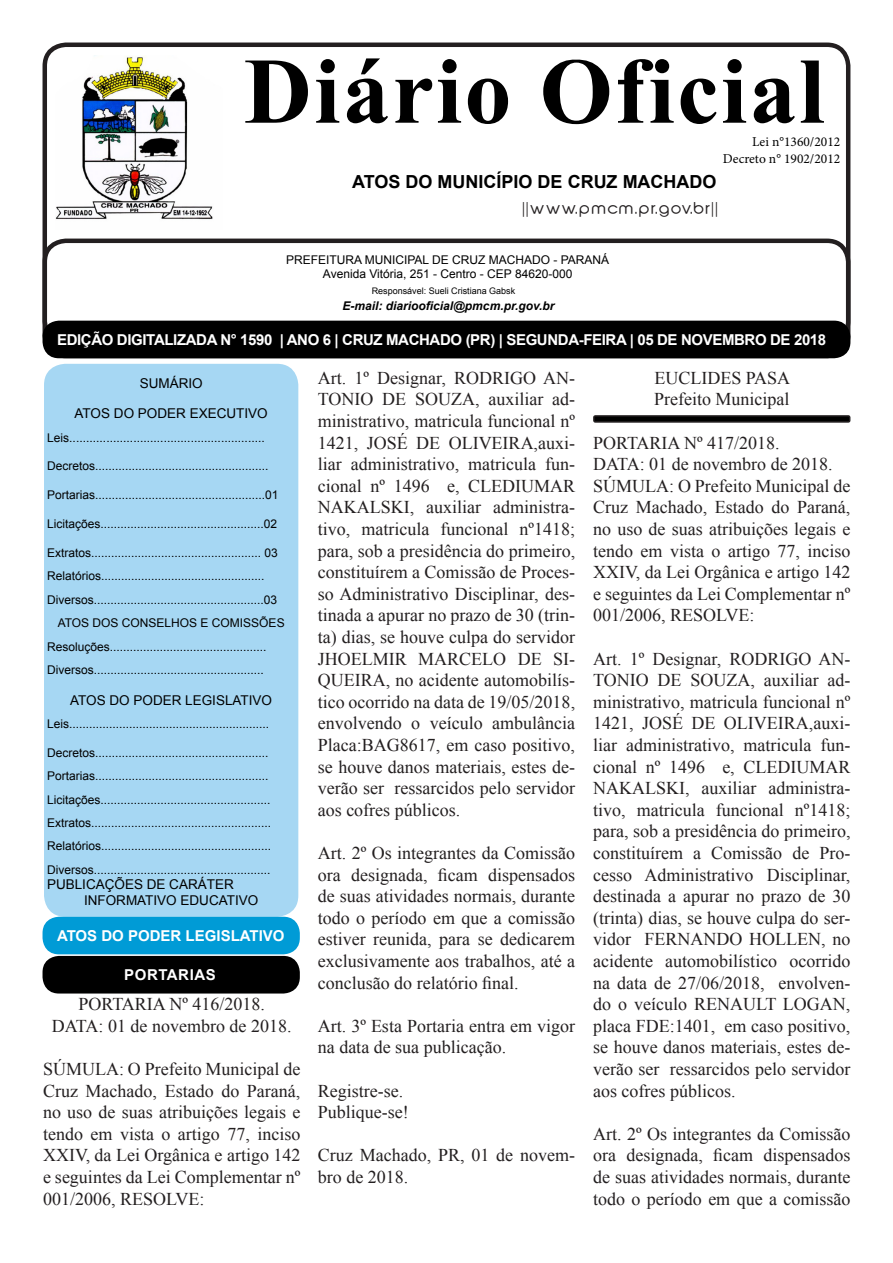
<style>
.page{position:relative;width:893px;height:1263px;background:#fff}
.page>*{position:absolute;margin:0;border:0;box-sizing:border-box;transform-origin:0 0}
.t1{font:700 93.9px "Times New Roman";letter-spacing:.025em;color:#000}
.t2{font:18px/21.6px "Times New Roman";color:#231f20;text-align:justify}
.t3{font:700 18px "Arial";color:#000}
.t4{font:700 15px "Arial";letter-spacing:-.025em;color:#fff}
.t5{font:700 15px "Arial";color:#fff}
.t6{font:15px "Abeatby Kai";letter-spacing:.1em;color:#231f20;scale:1.06 1}
.t7{font:700 15px "Arial";letter-spacing:.035em;color:#fff}
.t8{font:13.5px "Arial";color:#000}
.t9{font:13.5px "Minion Pro";color:#000}
.t10{font:12px "Arial";color:#000}
.t11{font:italic 700 12px "Arial";color:#000}
.t12{font:9px "Arial";color:#000}
</style>
<div class="page">
<div style="left:43px;top:43px;width:807px;height:301px;border:4px solid #231f20;border-radius:21px"></div>
<div style="left:43px;top:239px;width:807px;height:119px;border:4px solid #231f20;border-radius:21px"></div>
<div style="left:44px;top:364px;width:254px;height:553px;background:#a6d7f3;border-radius:21px"></div>
<div style="left:43px;top:321px;width:807px;height:37px;background:#000;border-radius:16px"></div>
<img style="left:55px;top:55px;width:158px;height:165px">
<div style="left:43px;top:917px;width:257px;height:37px;background:#009bd6;border-radius:16px"></div>
<div style="left:594px;top:416px;width:256px;height:6px;background:#000;border-radius:2px"></div>
<div style="left:593px;top:415px;width:257px;height:8px;border:2px solid #231f20;border-radius:2px"></div>
<div style="left:43px;top:956px;width:257px;height:37px;background:#000;border-radius:16px"></div>
<p class="t1" style="left:244px;top:24px;width:582px">Diário Oficial</p>
<p class="t9" style="left:752px;top:133px;width:90px">Lei n°1360/2012</p>
<p class="t9" style="left:723px;top:149px;width:119px">Decreto n° 1902/2012</p>
<p class="t3" style="left:352px;top:169px;width:366px">ATOS DO MUNICÍPIO DE CRUZ MACHADO</p>
<p class="t6" style="left:523px;top:202px;width:186px">||www.pmcm.pr.gov.br||</p>
<p class="t10" style="left:286px;top:251px;width:325px">PREFEITURA MUNICIPAL DE CRUZ MACHADO - PARANÁ</p>
<p class="t10" style="left:323px;top:266px;width:251px">Avenida Vitória, 251 - Centro - CEP 84620-000</p>
<p class="t11" style="left:343px;top:298px;width:213px">E-mail: diariooficial@pmcm.pr.gov.br</p>
<p class="t4" style="left:57px;top:329px;width:771px">EDIÇÃO DIGITALIZADA N° 1590 | ANO 6 | CRUZ MACHADO (PR) | SEGUNDA-FEIRA | 05 DE NOVEMBRO DE 2018</p>
<p class="t8" style="left:140px;top:374px;width:65px">SUMÁRIO</p>
<p class="t8" style="left:75px;top:404px;width:195px">ATOS DO PODER EXECUTIVO</p>
<p class="t10" style="left:47px;top:429px;width:219px">Leis..........................................................</p>
<p class="t10" style="left:47px;top:458px;width:223px">Decretos....................................................</p>
<p class="t10" style="left:47px;top:487px;width:233px">Portarias...................................................01</p>
<p class="t10" style="left:47px;top:516px;width:232px">Licitações.................................................02</p>
<p class="t10" style="left:47px;top:544px;width:232px">Extratos................................................... 03</p>
<p class="t10" style="left:47px;top:568px;width:219px">Relatórios.................................................</p>
<p class="t10" style="left:47px;top:591px;width:232px">Diversos...................................................03</p>
<p class="t10" style="left:58px;top:615px;width:228px">ATOS DOS CONSELHOS E COMISSÕES</p>
<p class="t10" style="left:47px;top:638px;width:221px">Resoluções...............................................</p>
<p class="t10" style="left:47px;top:661px;width:218px">Diversos...................................................</p>
<p class="t8" style="left:70px;top:690px;width:203px">ATOS DO PODER LEGISLATIVO</p>
<p class="t10" style="left:47px;top:715px;width:224px">Leis............................................................</p>
<p class="t10" style="left:47px;top:744px;width:223px">Decretos....................................................</p>
<p class="t10" style="left:47px;top:768px;width:223px">Portarias....................................................</p>
<p class="t10" style="left:47px;top:791px;width:225px">Licitações...................................................</p>
<p class="t10" style="left:47px;top:814px;width:226px">Extratos......................................................</p>
<p class="t10" style="left:47px;top:838px;width:226px">Relatórios...................................................</p>
<p class="t10" style="left:47px;top:861px;width:225px">Diversos.....................................................</p>
<p class="t8" style="left:47px;top:875px;width:188px">PUBLICAÇÕES DE CARÁTER</p>
<p class="t8" style="left:84px;top:891px;width:176px">INFORMATIVO EDUCATIVO</p>
<p class="t12" style="left:372px;top:284px;width:145px">Responsável: Sueli Cristiana Gabsk</p>
<p class="t2" style="left:318px;top:366px;width:259px">Art. 1º Designar, RODRIGO AN-TONIO DE SOUZA, auxiliar ad&shy;ministrativo, matricula funcional nº 1421, JOSÉ DE OLIVEIRA,auxi&shy;liar administrativo, matricula fun&shy;cional nº 1496 e, CLEDIUMAR NAKALSKI, auxiliar administra&shy;tivo, matricula funcional nº1418; para, sob a presidência do primeiro, constituírem a Comissão de Proces&shy;so Administrativo Disciplinar, des&shy;tinada a apurar no prazo de 30 (trin&shy;ta) dias, se houve culpa do servidor JHOELMIR MARCELO DE SI-QUEIRA, no acidente automobilís&shy;tico ocorrido na data de 19/05/2018, envolvendo o veículo ambulância Placa:BAG8617, em caso positivo, se houve danos materiais, estes de&shy;verão ser ressarcidos pelo servidor aos cofres públicos.</p>
<p class="t2" style="left:318px;top:841px;width:259px">Art. 2º Os integrantes da Comissão ora designada, ficam dispensados de suas atividades normais, durante todo o período em que a comissão estiver reunida, para se dedicarem exclusivamente aos trabalhos, até a conclusão do relatório final.</p>
<p class="t2" style="left:318px;top:1014px;width:259px">Art. 3º Esta Portaria entra em vigor na data de sua publicação.</p>
<p class="t2" style="left:318px;top:1079px;width:87px">Registre-se.</p>
<p class="t2" style="left:318px;top:1101px;width:92px">Publique-se!</p>
<p class="t2" style="left:318px;top:1144px;width:259px">Cruz Machado, PR, 01 de novem&shy;bro de 2018.</p>
<p class="t2" style="left:654px;top:366px;width:137px">EUCLIDES PASA</p>
<p class="t2" style="left:654px;top:388px;width:137px">Prefeito Municipal</p>
<p class="t2" style="left:593px;top:431px;width:188px">PORTARIA Nº 417/2018.</p>
<p class="t2" style="left:593px;top:453px;width:241px">DATA: 01 de novembro de 2018.</p>
<p class="t2" style="left:593px;top:474px;width:259px">SÚMULA: O Prefeito Municipal de Cruz Machado, Estado do Paraná, no uso de suas atribuições legais e tendo em vista o artigo 77, inciso XXIV, da Lei Orgânica e artigo 142 e seguintes da Lei Complementar nº 001/2006, RESOLVE:</p>
<p class="t2" style="left:593px;top:647px;width:259px">Art. 1º Designar, RODRIGO AN-TONIO DE SOUZA, auxiliar ad&shy;ministrativo, matricula funcional nº 1421, JOSÉ DE OLIVEIRA,auxi&shy;liar administrativo, matricula fun&shy;cional nº 1496 e, CLEDIUMAR NAKALSKI, auxiliar administra&shy;tivo, matricula funcional nº1418; para, sob a presidência do primeiro, constituírem a Comissão de Pro&shy;cesso Administrativo Disciplinar, destinada a apurar no prazo de 30 (trinta) dias, se houve culpa do ser&shy;vidor FERNANDO HOLLEN, no acidente automobilístico ocorrido na data de 27/06/2018, envolven&shy;do o veículo RENAULT LOGAN, placa FDE:1401, em caso positivo, se houve danos materiais, estes de&shy;verão ser ressarcidos pelo servidor aos cofres públicos.</p>
<p class="t2" style="left:593px;top:1122px;width:259px">Art. 2º Os integrantes da Comissão ora designada, ficam dispensados de suas atividades normais, durante todo o período em que a comissão</p>
<p class="t5" style="left:57px;top:925px;width:229px">ATOS DO PODER LEGISLATIVO</p>
<p class="t7" style="left:124px;top:965px;width:93px">PORTARIAS</p>
<p class="t2" style="left:78px;top:993px;width:188px">PORTARIA Nº 416/2018.</p>
<p class="t2" style="left:52px;top:1014px;width:241px">DATA: 01 de novembro de 2018.</p>
<p class="t2" style="left:43px;top:1058px;width:259px">SÚMULA: O Prefeito Municipal de Cruz Machado, Estado do Paraná, no uso de suas atribuições legais e tendo em vista o artigo 77, inciso XXIV, da Lei Orgânica e artigo 142 e seguintes da Lei Complementar nº 001/2006, RESOLVE:</p>
</div>
